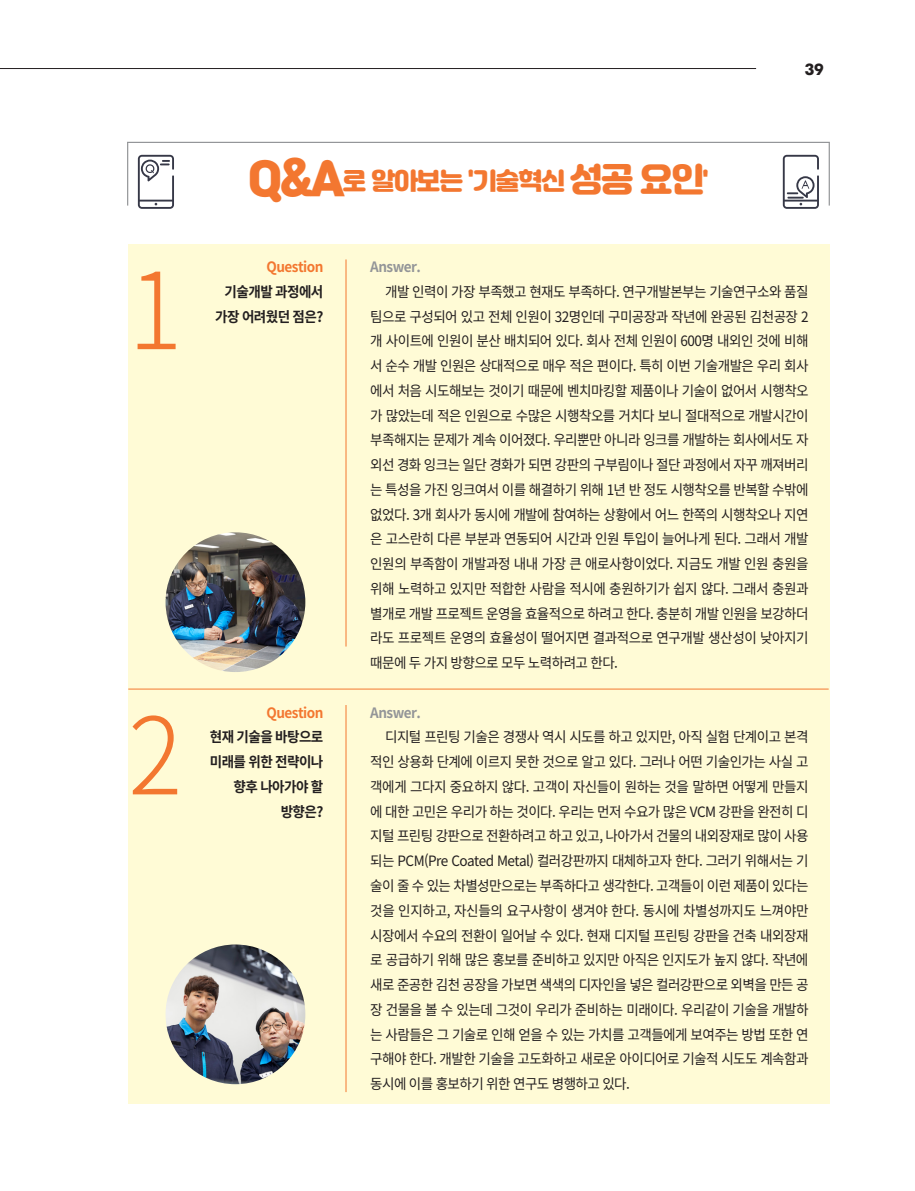
<style>
.page{position:relative;width:915px;height:1191px;background:#fff}
.page>*{position:absolute;margin:0;border:0;box-sizing:border-box;transform-origin:0 0}
.q_A{font:300 106.35px "Source Han Sans KR";color:#f37730;scale:.95 1}
.t1{font:24px "Jalnan OTF";letter-spacing:-.05em;color:#f37730}
.t2{font:700 15px "Futura CE";color:#231f20}
.q_A-2{font:14.25px/24.8px "Source Han Sans KR";letter-spacing:-.04em;color:#231f20;text-align:justify;scale:.95 1}
.q_A-3{font:700 14.25px "Source Han Sans KR";letter-spacing:-.04em;color:#231f20;scale:.95 1}
.q_A-4{font:700 14.25px "Source Han Sans KR";letter-spacing:-.04em;color:#f37730;scale:.95 1}
.q_A-5{font:700 14.25px "Source Han Sans KR";letter-spacing:-.04em;color:#939598;scale:.95 1}
.s1{font-size:45px}
.s2{font-size:33px}
</style>
<div class="page">
<hr style="left:0;top:68px;width:755px;height:1px;background:#231f20">
<div style="left:128px;top:244px;width:701px;height:859px;background:#fffbd6"></div>
<div style="left:127px;top:142px;width:702px;height:64px;border:1px solid #939598"></div>
<svg style="left:138px;top:155px;width:36px;height:54px"></svg>
<svg style="left:782px;top:155px;width:36px;height:54px"></svg>
<hr style="left:345px;top:259px;width:1px;height:387px;background:#f37730">
<hr style="left:345px;top:705px;width:1px;height:387px;background:#f37730">
<hr style="left:128px;top:689px;width:700px;height:1px;background:#f37730">
<img style="left:165px;top:532px;width:140px;height:140px;border-radius:70px">
<img style="left:165px;top:944px;width:140px;height:140px;border-radius:70px">
<p class="q_A" style="left:128px;top:250px;width:58px">1</p>
<p class="q_A" style="left:128px;top:695px;width:58px">2</p>
<p class="t1" style="left:248px;top:164px;width:462px"><span class="s1">Q&amp;A</span>로 알아보는 '기술혁신 <span class="s2">성공 요인</span>'</p>
<p class="t2" style="left:804px;top:59px;width:21px">39</p>
<p class="q_A-4" style="left:266px;top:259px;width:61px">Question</p>
<p class="q_A-3" style="left:224px;top:283px;width:105px">기술개발 과정에서</p>
<p class="q_A-3" style="left:215px;top:308px;width:115px">가장 어려웠던 점은?</p>
<p class="q_A-4" style="left:266px;top:704px;width:61px">Question</p>
<p class="q_A-3" style="left:210px;top:729px;width:121px">현재 기술을 바탕으로</p>
<p class="q_A-3" style="left:210px;top:754px;width:121px">미래를 위한 전략이나</p>
<p class="q_A-3" style="left:233px;top:778px;width:96px">향후 나아가야 할</p>
<p class="q_A-3" style="left:280px;top:803px;width:46px">방향은?</p>
<p class="q_A-5" style="left:370px;top:259px;width:55px">Answer.</p>
<p class="q_A-2" style="left:370px;top:279px;width:463px;text-indent:15px">개발 인력이 가장 부족했고 현재도 부족하다. 연구개발본부는 기술연구소와 품질 팀으로 구성되어 있고 전체 인원이 32명인데 구미공장과 작년에 완공된 김천공장 2 개 사이트에 인원이 분산 배치되어 있다. 회사 전체 인원이 600명 내외인 것에 비해 서 순수 개발 인원은 상대적으로 매우 적은 편이다. 특히 이번 기술개발은 우리 회사 에서 처음 시도해보는 것이기 때문에 벤치마킹할 제품이나 기술이 없어서 시행착오 가 많았는데 적은 인원으로 수많은 시행착오를 거치다 보니 절대적으로 개발시간이 부족해지는 문제가 계속 이어졌다. 우리뿐만 아니라 잉크를 개발하는 회사에서도 자 외선 경화 잉크는 일단 경화가 되면 강판의 구부림이나 절단 과정에서 자꾸 깨져버리 는 특성을 가진 잉크여서 이를 해결하기 위해 1년 반 정도 시행착오를 반복할 수밖에 없었다. 3개 회사가 동시에 개발에 참여하는 상황에서 어느 한쪽의 시행착오나 지연 은 고스란히 다른 부분과 연동되어 시간과 인원 투입이 늘어나게 된다. 그래서 개발 인원의 부족함이 개발과정 내내 가장 큰 애로사항이었다. 지금도 개발 인원 충원을 위해 노력하고 있지만 적합한 사람을 적시에 충원하기가 쉽지 않다. 그래서 충원과 별개로 개발 프로젝트 운영을 효율적으로 하려고 한다. 충분히 개발 인원을 보강하더 라도 프로젝트 운영의 효율성이 떨어지면 결과적으로 연구개발 생산성이 낮아지기 때문에 두 가지 방향으로 모두 노력하려고 한다.</p>
<p class="q_A-5" style="left:370px;top:704px;width:55px">Answer.</p>
<p class="q_A-2" style="left:370px;top:725px;width:463px;text-indent:15px">디지털 프린팅 기술은 경쟁사 역시 시도를 하고 있지만, 아직 실험 단계이고 본격 적인 상용화 단계에 이르지 못한 것으로 알고 있다. 그러나 어떤 기술인가는 사실 고 객에게 그다지 중요하지 않다. 고객이 자신들이 원하는 것을 말하면 어떻게 만들지 에 대한 고민은 우리가 하는 것이다. 우리는 먼저 수요가 많은 VCM 강판을 완전히 디 지털 프린팅 강판으로 전환하려고 하고 있고, 나아가서 건물의 내외장재로 많이 사용 되는 PCM(Pre Coated Metal) 컬러강판까지 대체하고자 한다. 그러기 위해서는 기 술이 줄 수 있는 차별성만으로는 부족하다고 생각한다. 고객들이 이런 제품이 있다는 것을 인지하고, 자신들의 요구사항이 생겨야 한다. 동시에 차별성까지도 느껴야만 시장에서 수요의 전환이 일어날 수 있다. 현재 디지털 프린팅 강판을 건축 내외장재 로 공급하기 위해 많은 홍보를 준비하고 있지만 아직은 인지도가 높지 않다. 작년에 새로 준공한 김천 공장을 가보면 색색의 디자인을 넣은 컬러강판으로 외벽을 만든 공 장 건물을 볼 수 있는데 그것이 우리가 준비하는 미래이다. 우리같이 기술을 개발하 는 사람들은 그 기술로 인해 얻을 수 있는 가치를 고객들에게 보여주는 방법 또한 연 구해야 한다. 개발한 기술을 고도화하고 새로운 아이디어로 기술적 시도도 계속함과 동시에 이를 홍보하기 위한 연구도 병행하고 있다.</p>
</div>
